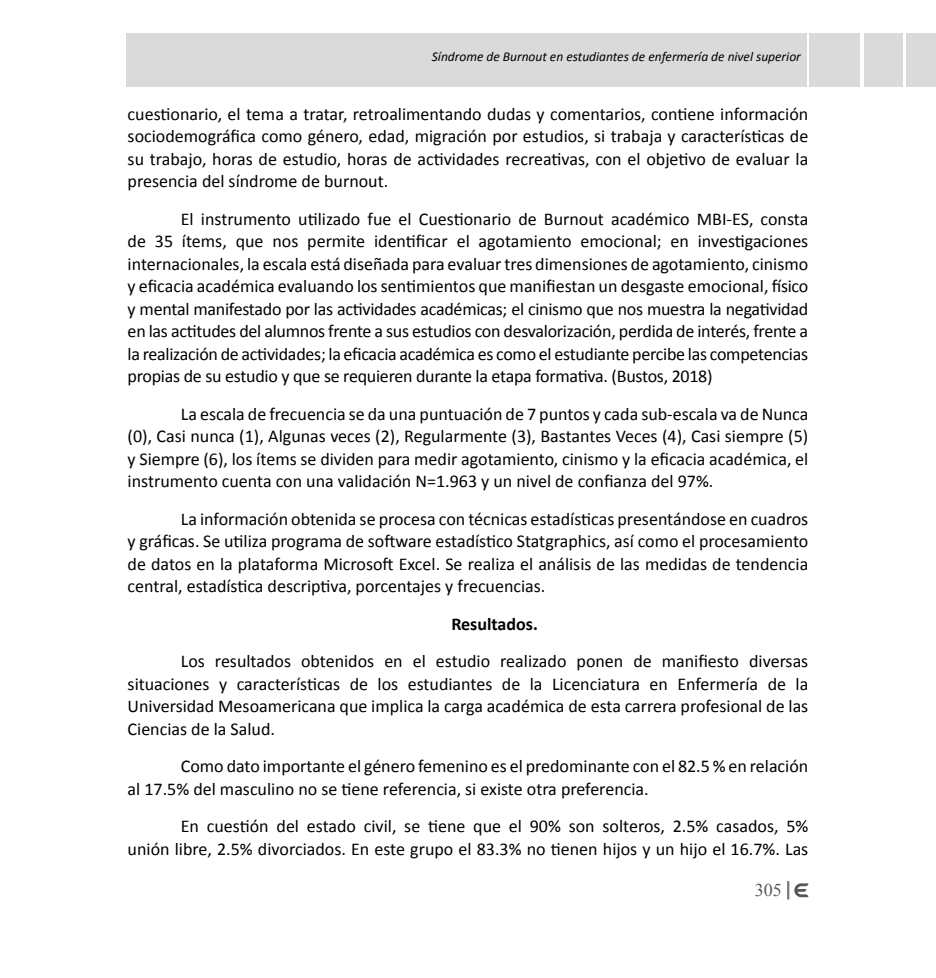
<style>
.page{position:relative;width:936px;height:978px;background:#fff}
.page>*{position:absolute;margin:0;border:0;box-sizing:border-box;transform-origin:0 0}
.t1{font:18px/22.5px "Calibri";color:#000;text-align:justify}
.t2{font:700 18px "Calibri";color:#000}
.t3{font:18px "Times New Roman";color:#575756}
.t4{font:italic 13.5px "Calibri";color:#000}
</style>
<div class="page">
<svg style="left:787px;top:881px;width:21px;height:18px"></svg>
<div style="left:863px;top:33px;width:39px;height:53px;background:#dadada"></div>
<div style="left:906px;top:33px;width:29px;height:53px;background:#dadada"></div>
<div style="left:809px;top:33px;width:51px;height:53px;background:#dadada"></div>
<div style="left:126px;top:33px;width:680px;height:53px;background:#dadada"></div>
<p class="t4" style="left:432px;top:47px;width:370px">Síndrome de Burnout en estudiantes de enfermería de nivel superior</p>
<p class="t1" style="left:128px;top:103px;width:682px">cuestionario, el tema a tratar, retroalimentando dudas y comentarios, contiene información sociodemográfica como género, edad, migración por estudios, si trabaja y características de su trabajo, horas de estudio, horas de actividades recreativas, con el objetivo de evaluar la presencia del síndrome de burnout.</p>
<p class="t1" style="left:128px;top:208px;width:682px;text-indent:53px">El instrumento utilizado fue el Cuestionario de Burnout académico MBI-ES, consta de 35 ítems, que nos permite identificar el agotamiento emocional; en investigaciones internacionales, la escala está diseñada para evaluar tres dimensiones de agotamiento, cinismo y eficacia académica evaluando los sentimientos que manifiestan un desgaste emocional, físico y mental manifestado por las actividades académicas; el cinismo que nos muestra la negatividad en las actitudes del alumnos frente a sus estudios con desvalorización, perdida de interés, frente a la realización de actividades; la eficacia académica es como el estudiante percibe las competencias propias de su estudio y que se requieren durante la etapa formativa. (Bustos, 2018)</p>
<p class="t1" style="left:128px;top:403px;width:682px;text-indent:53px">La escala de frecuencia se da una puntuación de 7 puntos y cada sub-escala va de Nunca (0), Casi nunca (1), Algunas veces (2), Regularmente (3), Bastantes Veces (4), Casi siempre (5) y Siempre (6), los ítems se dividen para medir agotamiento, cinismo y la eficacia académica, el instrumento cuenta con una validación N=1.963 y un nivel de confianza del 97%.</p>
<p class="t1" style="left:128px;top:508px;width:682px;text-indent:53px">La información obtenida se procesa con técnicas estadísticas presentándose en cuadros y gráficas. Se utiliza programa de software estadístico Statgraphics, así como el procesamiento de datos en la plataforma Microsoft Excel. Se realiza el análisis de las medidas de tendencia central, estadística descriptiva, porcentajes y frecuencias.</p>
<p class="t2" style="left:451px;top:612px;width:88px">Resultados.</p>
<p class="t1" style="left:128px;top:650px;width:682px;text-indent:53px">Los resultados obtenidos en el estudio realizado ponen de manifiesto diversas situaciones y características de los estudiantes de la Licenciatura en Enfermería de la Universidad Mesoamericana que implica la carga académica de esta carrera profesional de las Ciencias de la Salud.</p>
<p class="t1" style="left:128px;top:755px;width:682px;text-indent:53px">Como dato importante el género femenino es el predominante con el 82.5 % en relación al 17.5% del masculino no se tiene referencia, si existe otra preferencia.</p>
<p class="t1" style="left:128px;top:815px;width:682px;text-align:right">En cuestión del estado civil, se tiene que el 90% son solteros, 2.5% casados, 5%<br>unión libre, 2.5% divorciados. En este grupo el 83.3% no tienen hijos y un hijo el 16.7%. Las</p>
<p class="t3" style="left:754px;top:878px;width:28px">305</p>
</div>
